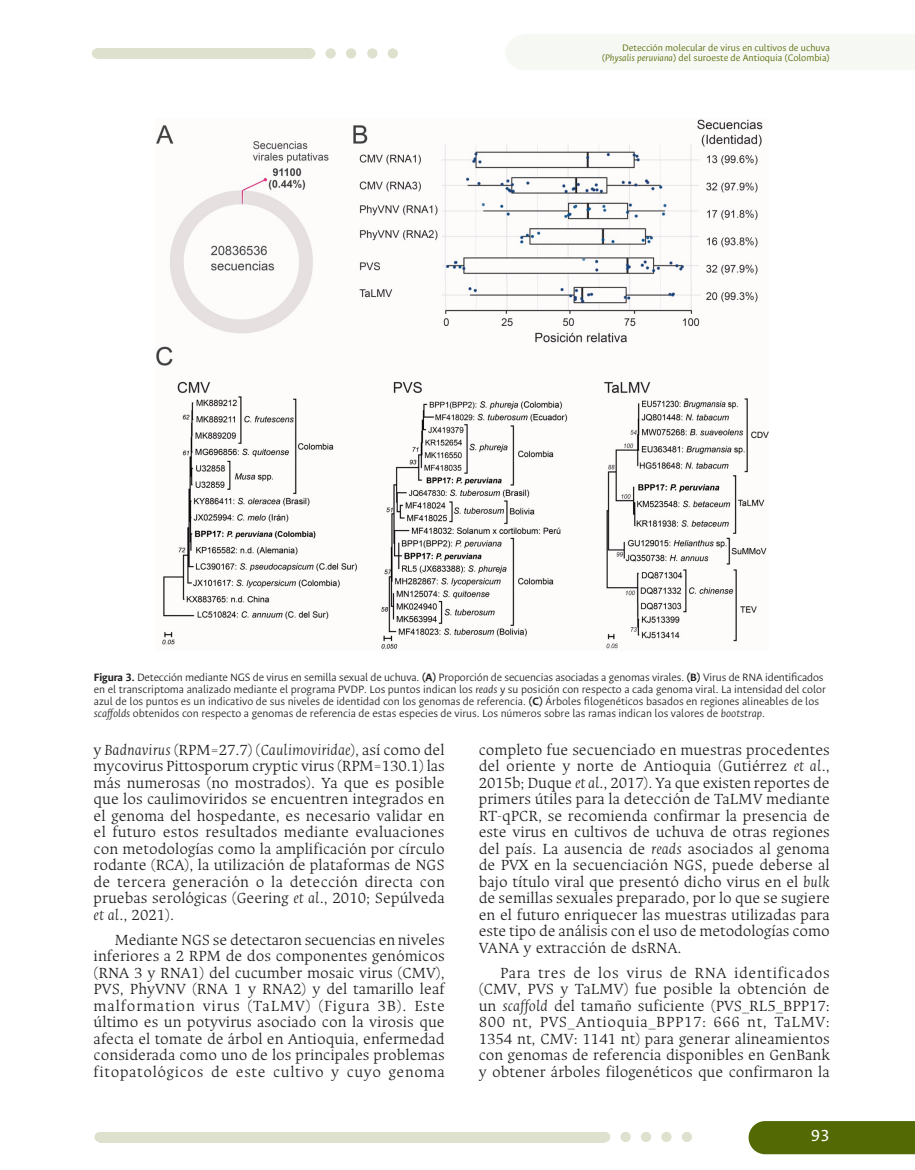
<style>
.page{position:relative;width:915px;height:1170px;background:#fff}
.page>*{position:absolute;margin:0;border:0;box-sizing:border-box;transform-origin:0 0}
.t1{font:18px "Ancizar Sans";color:#fff}
.Cuerpo_11_11{font:300 16.5px/16.5px "Ancizar Serif";color:#231f20;text-align:justify}
.texto_figuras_8{font:300 12px/12px "Ancizar Sans";color:#231f20}
.cabezote_derecha{font:300 10.5px/10.5px "Ancizar Sans";color:#536903;text-align:right}
.s1{font-style:italic}
.s2{font-weight:700}
</style>
<div class="page">
<div style="left:748px;top:1121px;width:166px;height:33px;background:#536903"></div>
<div style="left:524px;top:34px;width:390px;height:36px;background:#f6f8f3"></div>
<div style="left:99px;top:1131px;width:506px;height:10px;background:#dde1cd"></div>
<div style="left:97px;top:48px;width:213px;height:10px;background:#dde1cd"></div>
<div style="left:325px;top:48px;width:10px;height:10px;background:#dde1cd;border-radius:50%"></div>
<div style="left:367px;top:48px;width:10px;height:10px;background:#dde1cd;border-radius:50%"></div>
<div style="left:346px;top:48px;width:10px;height:10px;background:#dde1cd;border-radius:50%"></div>
<div style="left:387px;top:48px;width:11px;height:10px;background:#dde1cd;border-radius:50%"></div>
<div style="left:620px;top:1131px;width:10px;height:10px;background:#dde1cd;border-radius:50%"></div>
<div style="left:661px;top:1131px;width:10px;height:10px;background:#dde1cd;border-radius:50%"></div>
<div style="left:640px;top:1131px;width:11px;height:10px;background:#dde1cd;border-radius:50%"></div>
<div style="left:681px;top:1131px;width:10px;height:10px;background:#dde1cd;border-radius:50%"></div>
<div style="left:505px;top:34px;width:39px;height:36px;background:#f6f8f3;border-radius:50%"></div>
<div style="left:600px;top:1131px;width:10px;height:10px;background:#dde1cd;border-radius:50%"></div>
<div style="left:305px;top:48px;width:10px;height:10px;background:#dde1cd;border-radius:50%"></div>
<div style="left:94px;top:1131px;width:11px;height:10px;background:#dde1cd;border-radius:50%"></div>
<div style="left:92px;top:48px;width:10px;height:10px;background:#dde1cd;border-radius:50%"></div>
<img style="left:156px;top:119px;width:611px;height:530px">
<p class="cabezote_derecha" style="left:601px;top:42px;width:229px">Detección molecular de virus en cultivos de uchuva (<span class="s1">Physalis peruviana</span>) del suroeste de Antioquia (Colombia)</p>
<p class="texto_figuras_8" style="left:94px;top:671px;width:733px"><span class="s2">Figura 3.</span> Detección mediante NGS de virus en semilla sexual de uchuva. <span class="s2">(A)</span> Proporción de secuencias asociadas a genomas virales. <span class="s2">(B)</span> Virus de RNA identificados en el transcriptoma analizado mediante el programa PVDP. Los puntos indican los <span class="s1">reads</span> y su posición con respecto a cada genoma viral. La intensidad del color azul de los puntos es un indicativo de sus niveles de identidad con los genomas de referencia. <span class="s2">(C)</span> Árboles filogenéticos basados en regiones alineables de los <span class="s1">scaffolds</span> obtenidos con respecto a genomas de referencia de estas especies de virus. Los números sobre las ramas indican los valores de <span class="s1">bootstrap</span>.</p>
<p class="Cuerpo_11_11" style="left:94px;top:741px;width:352px">y <span class="s1">Badnavirus</span> (RPM=27.7) (<span class="s1">Caulimoviridae</span>), así como del mycovirus Pittosporum cryptic virus (RPM=130.1) las más numerosas (no mostrados). Ya que es posible que los caulimoviridos se encuentren integrados en el genoma del hospedante, es necesario validar en el futuro estos resultados mediante evaluaciones con metodologías como la amplificación por círculo rodante (RCA), la utilización de plataformas de NGS de tercera generación o la detección directa con pruebas serológicas (Geering <span class="s1">et al</span>., 2010; Sepúlveda <span class="s1">et al</span>., 2021).</p>
<p class="Cuerpo_11_11" style="left:94px;top:931px;width:353px;text-indent:21px">Mediante NGS se detectaron secuencias en niveles inferiores a 2 RPM de dos componentes genómicos (RNA 3 y RNA1) del cucumber mosaic virus (CMV), PVS, PhyVNV (RNA 1 y RNA2) y del tamarillo leaf malformation virus (TaLMV) (Figura 3B). Este último es un potyvirus asociado con la virosis que afecta el tomate de árbol en Antioquia, enfermedad considerada como uno de los principales problemas fitopatológicos de este cultivo y cuyo genoma</p>
<p class="Cuerpo_11_11" style="left:478px;top:741px;width:352px">completo fue secuenciado en muestras procedentes del oriente y norte de Antioquia (Gutiérrez <span class="s1">et al</span>., 2015b; Duque <span class="s1">et al</span>., 2017). Ya que existen reportes de primers útiles para la detección de TaLMV mediante RT-qPCR, se recomienda confirmar la presencia de este virus en cultivos de uchuva de otras regiones del país. La ausencia de <span class="s1">reads</span> asociados al genoma de PVX en la secuenciación NGS, puede deberse al bajo título viral que presentó dicho virus en el <span class="s1">bulk </span>de semillas sexuales preparado, por lo que se sugiere en el futuro enriquecer las muestras utilizadas para este tipo de análisis con el uso de metodologías como VANA y extracción de dsRNA.</p>
<p class="Cuerpo_11_11" style="left:478px;top:964px;width:352px;text-indent:21px">Para tres de los virus de RNA identificados (CMV, PVS y TaLMV) fue posible la obtención de un <span class="s1">scaffold</span> del tamaño suficiente (PVS_RL5_BPP17:<br>800 nt, PVS_Antioquia_BPP17: 666 nt, TaLMV:<br>1354 nt, CMV: 1141 nt) para generar alineamientos con genomas de referencia disponibles en GenBank y obtener árboles filogenéticos que confirmaron la</p>
<p class="t1" style="left:810px;top:1125px;width:20px">93</p>
</div>
